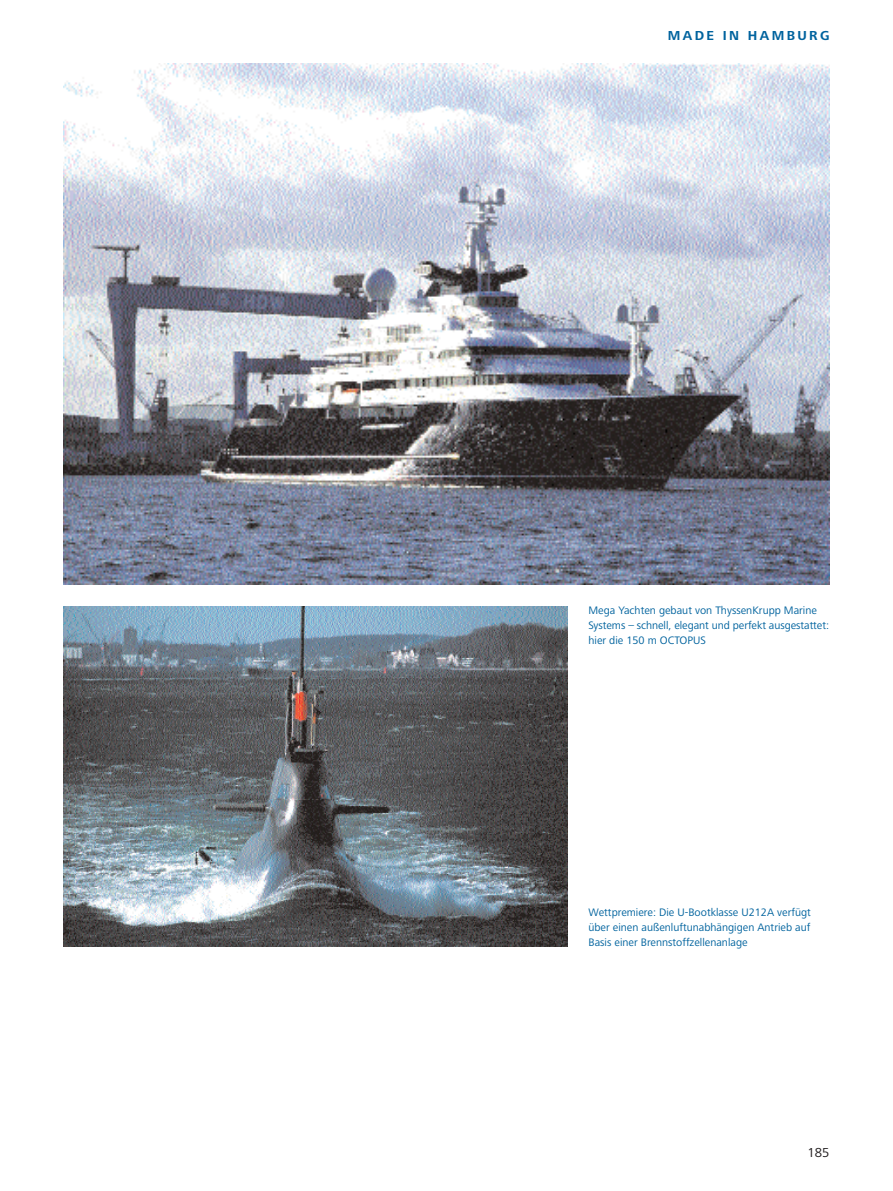
<style>
.page{position:relative;width:893px;height:1191px;background:#fff}
.page>*{position:absolute;margin:0;border:0;box-sizing:border-box;transform-origin:0 0}
.t1{font:700 13.5px "Frutiger Next LT";letter-spacing:.175em;color:#00639e}
.t2{font:13.5px "Frutiger Next LT";color:#231f20}
.t3{font:11.25px/15px "Frutiger Next LT";color:#00639e}
</style>
<div class="page">
<img style="left:64px;top:606px;width:503px;height:340px">
<img style="left:64px;top:64px;width:765px;height:521px">
<p class="t1" style="left:668px;top:30px;width:163px">MADE IN HAMBURG</p>
<p class="t3" style="left:588px;top:604px;width:242px">Mega Yachten gebaut von ThyssenKrupp Marine<br>Systems – schnell, elegant und perfekt ausgestattet: hier die 150 m OCTOPUS</p>
<p class="t3" style="left:588px;top:906px;width:224px;text-align:justify">Wettpremiere: Die U-Bootklasse U212A verfügt über einen außenluftunabhängigen Antrieb auf Basis einer Brennstoffzellenanlage</p>
<p class="t2" style="left:807px;top:1147px;width:23px">185</p>
</div>
